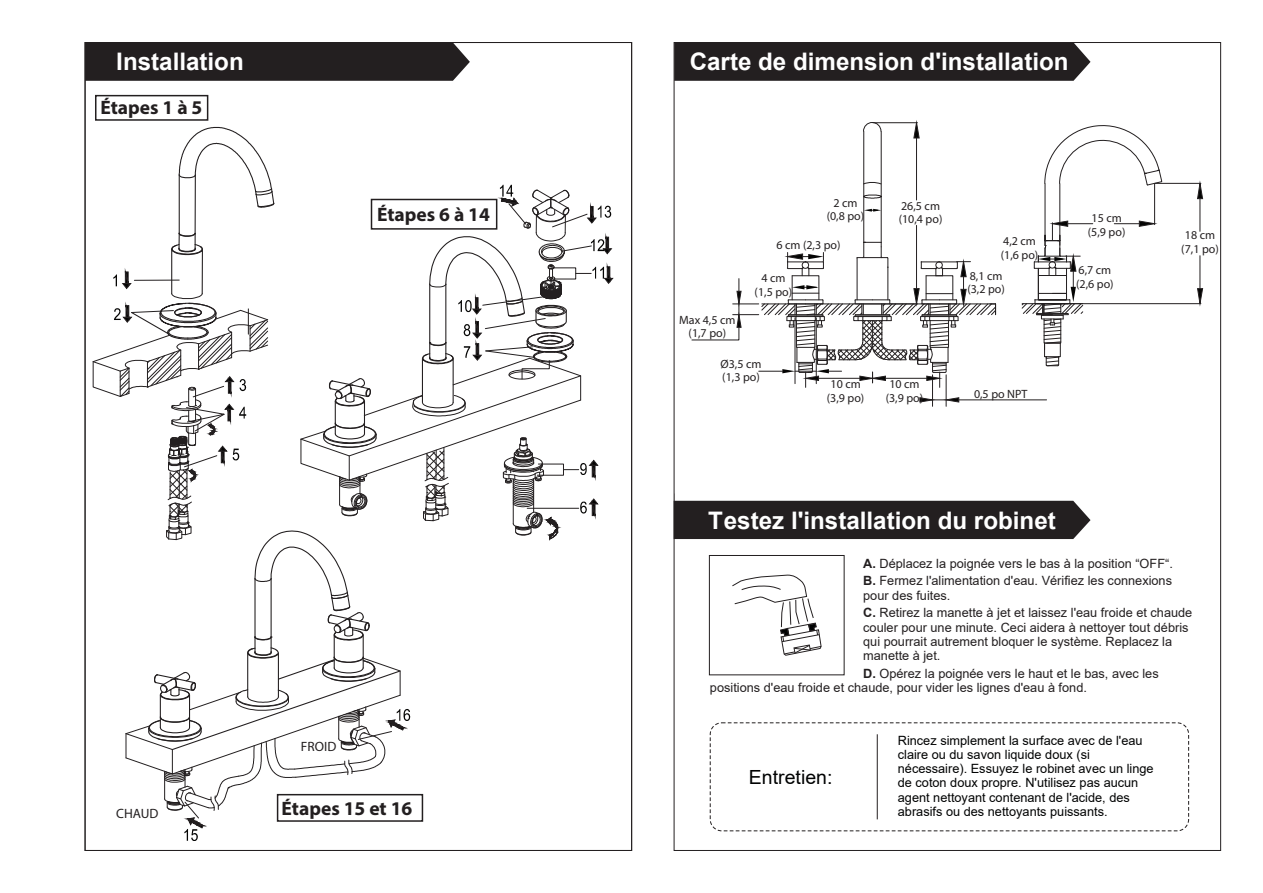
<style>
.page{position:relative;width:1263px;height:893px;background:#fff}
.page>*{position:absolute;margin:0;border:0;box-sizing:border-box;transform-origin:0 0}
.t1{font:700 24.15px "Arial";color:#fff}
.t2{font:700 19.5px "Myriad Pro";color:#231f20}
.t3{font:19.5px "Arial";color:#010202}
.t4{font:13.5px "Myriad Pro";color:#231f20}
.t5{font:12.75px/14.2px "Arial";color:#231f20}
.t6{font:12.75px/14.2px "Arial";color:#010202}
.t7{font:12px/13.5px "Myriad Pro";color:#231f20;text-align:center}
.s1{font-weight:700}
</style>
<div class="page">
<div style="left:676px;top:44px;width:414px;height:37px;background:#231f20"></div>
<div style="left:710px;top:722px;width:479px;height:109px;border:1px dashed #231f20;border-radius:12px"></div>
<hr style="left:877px;top:734px;width:1px;height:85px;background:#231f20">
<svg style="left:732px;top:574px;width:90px;height:82px"></svg>
<div style="left:709px;top:555px;width:135px;height:120px;border:1px solid #231f20"></div>
<div style="left:674px;top:501px;width:416px;height:38px;background:#231f20"></div>
<div style="left:85px;top:43px;width:385px;height:38px;background:#231f20"></div>
<div style="left:95px;top:95px;width:113px;height:26px;border:2px solid #231f20"></div>
<svg style="left:93px;top:126px;width:520px;height:715px"></svg>
<hr style="left:863px;top:131px;width:1px;height:111px;background:#231f20">
<hr style="left:881px;top:131px;width:1px;height:111px;background:#231f20">
<svg style="left:863px;top:122px;width:18px;height:10px"></svg>
<svg style="left:863px;top:195px;width:18px;height:4px"></svg>
<svg style="left:863px;top:182px;width:18px;height:2px"></svg>
<hr style="left:946px;top:375px;width:1px;height:31px;background:#231f20">
<hr style="left:932px;top:375px;width:1px;height:31px;background:#231f20">
<hr style="left:959px;top:400px;width:87px;height:1px;background:#231f20">
<svg style="left:919px;top:397px;width:40px;height:6px"></svg>
<hr style="left:873px;top:122px;width:44px;height:1px;background:#231f20">
<hr style="left:916px;top:225px;width:1px;height:64px;background:#231f20">
<hr style="left:916px;top:138px;width:1px;height:62px;background:#231f20">
<svg style="left:913px;top:122px;width:7px;height:17px"></svg>
<div style="left:1044px;top:343px;width:16px;height:14px;border:1px solid #231f20"></div>
<svg style="left:1045px;top:356px;width:14px;height:10px"></svg>
<hr style="left:1045px;top:184px;width:1px;height:57px;background:#231f20">
<hr style="left:1059px;top:184px;width:1px;height:57px;background:#231f20">
<svg style="left:1044px;top:125px;width:118px;height:60px"></svg>
<hr style="left:1154px;top:184px;width:1px;height:41px;background:#231f20">
<svg style="left:1114px;top:220px;width:41px;height:7px"></svg>
<hr style="left:1155px;top:183px;width:46px;height:1px;background:#231f20">
<hr style="left:1053px;top:303px;width:148px;height:1px;background:#231f20">
<hr style="left:1199px;top:199px;width:1px;height:32px;background:#231f20">
<hr style="left:1199px;top:256px;width:1px;height:33px;background:#231f20">
<svg style="left:1197px;top:183px;width:6px;height:16px"></svg>
<svg style="left:1197px;top:288px;width:6px;height:16px"></svg>
<svg style="left:864px;top:209px;width:17px;height:3px"></svg>
<svg style="left:691px;top:242px;width:305px;height:145px"></svg>
<svg style="left:1021px;top:220px;width:72px;height:130px"></svg>
<h1 class="t1" style="left:116px;top:48px;width:129px">Installation</h1>
<h2 class="t2" style="left:100px;top:95px;width:103px">Étapes 1 à 5</h2>
<h2 class="t2" style="left:377px;top:201px;width:114px">Étapes 6 à 14</h2>
<p class="t4" style="left:116px;top:805px;width:44px">CHAUD</p>
<p class="t4" style="left:301px;top:738px;width:37px">FROID</p>
<h2 class="t2" style="left:282px;top:796px;width:132px">Étapes 15 et 16</h2>
<h1 class="t1" style="left:690px;top:48px;width:380px">Carte de dimension d'installation</h1>
<p class="t7" style="left:679px;top:313px;width:58px">Max 4,5 cm (1,7 po)</p>
<p class="t7" style="left:827px;top:196px;width:39px">2 cm (0,8 po)</p>
<p class="t7" style="left:776px;top:239px;width:66px">6 cm (2,3 po)</p>
<p class="t7" style="left:755px;top:271px;width:39px">4 cm (1,5 po)</p>
<p class="t7" style="left:899px;top:199px;width:45px;text-align:left">26,5 cm (10,4 po)</p>
<p class="t7" style="left:720px;top:357px;width:42px;text-align:left">Ø3,5 cm (1,3 po)</p>
<p class="t7" style="left:827px;top:377px;width:39px">10 cm (3,9 po)</p>
<p class="t7" style="left:886px;top:377px;width:39px">10 cm (3,9 po)</p>
<p class="t7" style="left:1001px;top:235px;width:39px;text-align:left">4,2 cm (1,6 po)</p>
<p class="t7" style="left:967px;top:269px;width:39px;text-align:left">8,1 cm (3,2 po)</p>
<p class="t7" style="left:974px;top:387px;width:55px">0,5 po NPT</p>
<p class="t7" style="left:1088px;top:211px;width:39px">15 cm (5,9 po)</p>
<p class="t7" style="left:1076px;top:263px;width:39px;text-align:left">6,7 cm (2,6 po)</p>
<h1 class="t1" style="left:708px;top:507px;width:349px">Testez l'installation du robinet</h1>
<p class="t7" style="left:1181px;top:228px;width:39px">18 cm (7,1 po)</p>
<p class="t5" style="left:863px;top:554px;width:311px;line-height:17.9px"><span class="s1">A.</span> Déplacez la poignée vers le bas à la position “OFF“.<br><span class="s1">B.</span> Fermez l'alimentation d'eau. Vérifiez les connexions</p>
<p class="t5" style="left:863px;top:586px;width:331px;line-height:17.9px">pour des fuites.<br><span class="s1">C.</span> Retirez la manette à jet et laissez l'eau froide et chaude</p>
<p class="t5" style="left:863px;top:620px;width:327px">couler pour une minute. Ceci aidera à nettoyer tout débris qui pourrait autrement bloquer le système. Replacez la manette à jet.</p>
<p class="t5" style="left:710px;top:666px;width:450px;text-indent:153px"><span class="s1">D.</span> Opérez la poignée vers le haut et le bas, avec les positions d'eau froide et chaude, pour vider les lignes d'eau à fond.</p>
<h2 class="t3" style="left:749px;top:766px;width:85px">Entretien:</h2>
<p class="t6" style="left:898px;top:733px;width:257px">Rincez simplement la surface avec de l'eau claire ou du savon liquide doux (si nécessaire). Essuyez le robinet avec un linge de coton doux propre. N'utilisez pas aucun agent nettoyant contenant de l'acide, des abrasifs ou des nettoyants puissants.</p>
</div>
